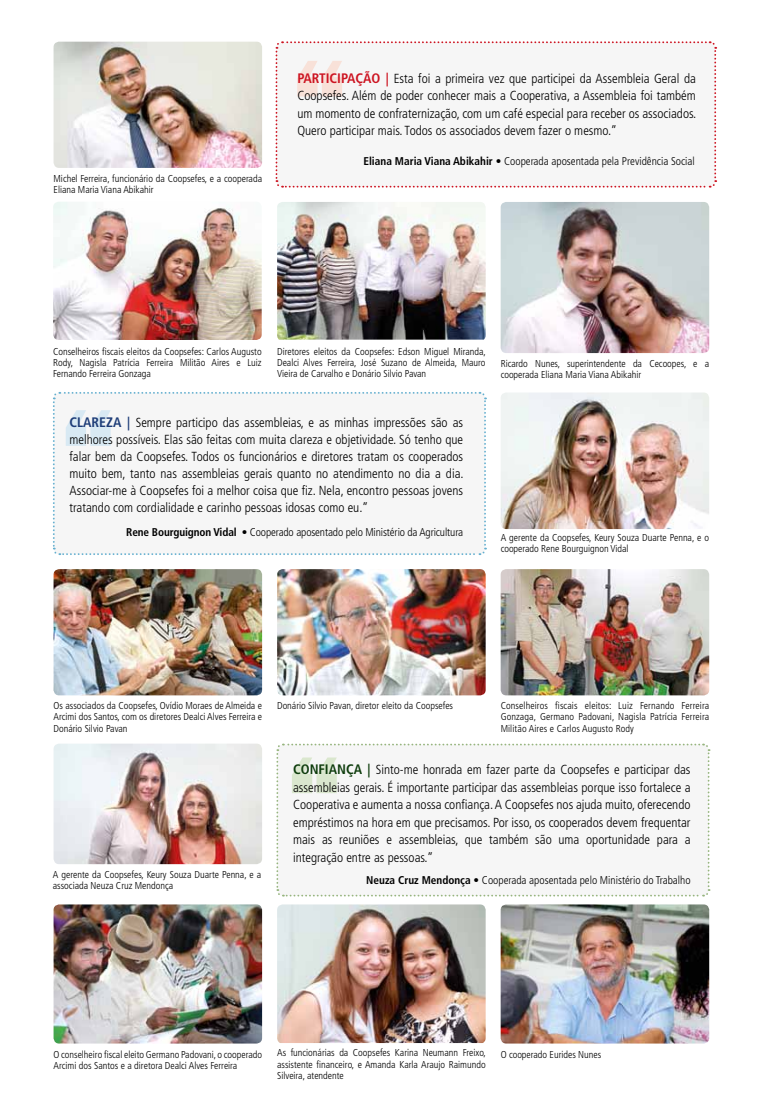
<style>
.page{position:relative;width:762px;height:1117px;background:#fff}
.page>*{position:absolute;margin:0;border:0;box-sizing:border-box;transform-origin:0 0}
.t1{font:800 125px "Franklin Gothic";color:#dae7ce}
.t2{font:800 125px "Franklin Gothic";color:#d8e9f3}
.t3{font:800 125px "Franklin Gothic";color:#f8e1d8}
.t4{font:condensed 13.75px "Frutiger 67 Bold";color:#0f3d0d}
.t5{font:condensed 13.75px "Frutiger 67 Bold";color:#cd1421}
.t6{font:condensed 13.75px "Frutiger 67 Bold";color:#1e3d78}
.t7{font:300 condensed 13.12px/17.5px "Frutiger";color:#000;text-align:justify}
.t8{font:300 condensed 11.25px "Frutiger";color:#000}
.t9{font:300 condensed 10px/11.2px "Frutiger";color:#000;text-align:justify}
.s1{font-family:"Frutiger 67 Bold";font-weight:400;font-size:13.75px;color:#cd1421}
.s2{font-family:"Frutiger 67 Bold";font-weight:400}
.s3{font-family:"Frutiger 67 Bold";font-weight:400;font-size:13.75px;color:#1e3d78}
.s4{font-family:"Frutiger 67 Bold";font-weight:400;font-size:13.75px;color:#0f3d0d}
</style>
<div class="page">
<div style="left:276px;top:743px;width:434px;height:154px;background:#f6f6f6"></div>
<div style="left:53px;top:392px;width:434px;height:164px;background:#f6f6f6"></div>
<div style="left:275px;top:41px;width:442px;height:147px;background:#f6f6f6"></div>
<img style="left:53px;top:202px;width:209px;height:138px">
<img style="left:277px;top:202px;width:209px;height:137px">
<img style="left:54px;top:743px;width:208px;height:121px">
<img style="left:277px;top:569px;width:209px;height:126px">
<img style="left:54px;top:904px;width:208px;height:139px">
<img style="left:54px;top:42px;width:208px;height:126px">
<img style="left:54px;top:569px;width:208px;height:126px">
<img style="left:277px;top:904px;width:209px;height:138px">
<img style="left:501px;top:202px;width:208px;height:151px">
<img style="left:501px;top:569px;width:208px;height:126px">
<img style="left:501px;top:904px;width:208px;height:139px">
<img style="left:501px;top:393px;width:208px;height:136px">
<h1 class="t3" style="left:291px;top:21px;width:59px">“</h1>
<p class="t7" style="left:297px;top:69px;width:400px;text-indent:32px"><span class="s1">CIPAÇÃO |</span> Esta foi a primeira vez que participei da Assembleia Geral da Coopsefes. Além de poder conhecer mais a Cooperativa, a Assembleia foi também um momento de confraternização, com um café especial para receber os associados.<br>Quero participar mais. Todos os associados devem fazer o mesmo.”</p>
<h2 class="t5" style="left:297px;top:70px;width:14px">PARTI</h2>
<p class="t9" style="left:54px;top:173px;width:210px">Michel Ferreira, funcionário da Coopsefes, e a cooperada<br>Eliana Maria Viana Abikahir</p>
<p class="t8" style="left:363px;top:154px;width:333px"><span class="s2">Eliana Maria Viana Abikahir •</span> Cooperada aposentada pela Previdência Social</p>
<p class="t9" style="left:53px;top:345px;width:210px">Conselheiros fiscais eleitos da Coopsefes: Carlos Augusto Rody, Nagisla Patrícia Ferreira Militão Aires e Luiz Fernando Ferreira Gonzaga</p>
<p class="t9" style="left:277px;top:345px;width:210px">Diretores eleitos da Coopsefes: Edson Miguel Miranda, Dealci Alves Ferreira, José Suzano de Almeida, Mauro Vieira de Carvalho e Donário Silvio Pavan</p>
<h1 class="t2" style="left:60px;top:370px;width:59px">“</h1>
<p class="t7" style="left:69px;top:414px;width:396px;line-height:16.9px;text-indent:37px"><span class="s3">ZA |</span> Sempre participo das assembleias, e as minhas impressões são as melhores possíveis. Elas são feitas com muita clareza e objetividade. Só tenho que falar bem da Coopsefes. Todos os funcionários e diretores tratam os cooperados muito bem, tanto nas assembleias gerais quanto no atendimento no dia a dia.<br>Associar-me à Coopsefes foi a melhor coisa que fiz. Nela, encontro pessoas jovens tratando com cordialidade e carinho pessoas idosas como eu.”</p>
<h2 class="t6" style="left:69px;top:414px;width:16px">CLARE</h2>
<p class="t8" style="left:126px;top:525px;width:338px"><span class="s2">Rene Bourguignon Vidal</span> • Cooperado aposentado pelo Ministério da Agricultura</p>
<p class="t9" style="left:501px;top:358px;width:210px">Ricardo Nunes, superintendente da Cecoopes, e a cooperada Eliana Maria Viana Abikahir</p>
<p class="t9" style="left:501px;top:532px;width:210px">A gerente da Coopsefes, Keury Souza Duarte Penna, e o cooperado Rene Bourguignon Vidal</p>
<p class="t9" style="left:54px;top:700px;width:210px">Os associados da Coopsefes, Ovídio Moraes de Almeida e Arcimi dos Santos, com os diretores Dealci Alves Ferreira e Donário Silvio Pavan</p>
<p class="t9" style="left:277px;top:700px;width:177px">Donário Silvio Pavan, diretor eleito da Coopsefes</p>
<p class="t9" style="left:501px;top:700px;width:210px">Conselheiros fiscais eleitos: Luiz Fernando Ferreira Gonzaga, Germano Padovani, Nagisla Patrícia Ferreira Militão Aires e Carlos Augusto Rody</p>
<p class="t9" style="left:53px;top:868px;width:210px">A gerente da Coopsefes, Keury Souza Duarte Penna, e a associada Neuza Cruz Mendonça</p>
<h1 class="t1" style="left:286px;top:717px;width:59px">“</h1>
<p class="t7" style="left:293px;top:761px;width:399px;text-indent:53px"><span class="s4">ÇA |</span> Sinto-me honrada em fazer parte da Coopsefes e participar das assembleias gerais. É importante participar das assembleias porque isso fortalece a Cooperativa e aumenta a nossa confiança. A Coopsefes nos ajuda muito, oferecendo empréstimos na hora em que precisamos. Por isso, os cooperados devem frequentar mais as reuniões e assembleias, que também são uma oportunidade para a integração entre as pessoas.”</p>
<h2 class="t4" style="left:293px;top:761px;width:16px">CONFIAN</h2>
<p class="t8" style="left:366px;top:873px;width:326px"><span class="s2">Neuza Cruz Mendonça •</span> Cooperada aposentada pelo Ministério do Trabalho</p>
<p class="t9" style="left:54px;top:1048px;width:210px">O conselheiro fiscal eleito Germano Padovani, o cooperado<br>Arcimi dos Santos e a diretora Dealci Alves Ferreira</p>
<p class="t9" style="left:277px;top:1047px;width:210px">As funcionárias da Coopsefes Karina Neumann Freixo, assistente financeiro, e Amanda Karla Araujo Raimundo Silveira, atendente</p>
<p class="t9" style="left:501px;top:1048px;width:102px">O cooperado Eurides Nunes</p>
</div>
